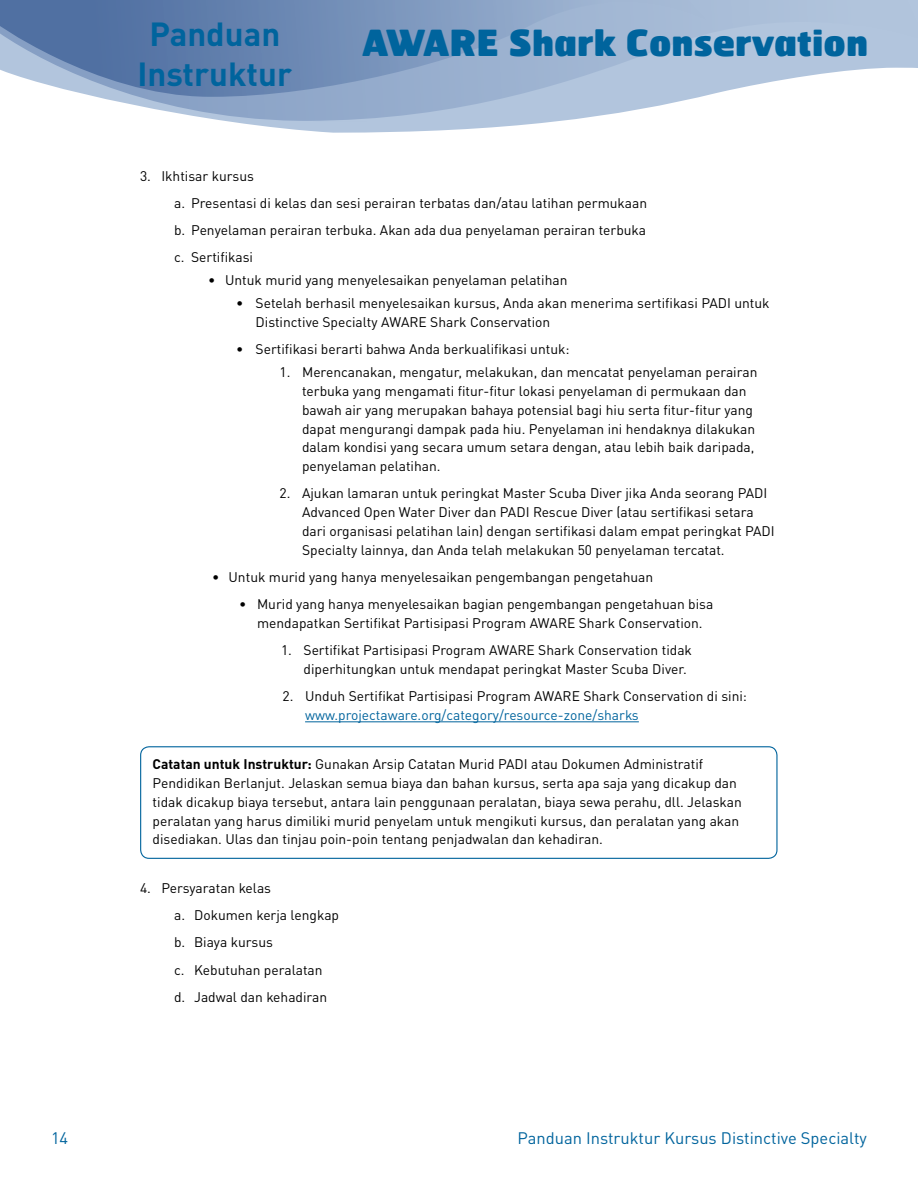
<style>
.page{position:relative;width:918px;height:1188px;background:#fff}
.page>*{position:absolute;margin:0;border:0;box-sizing:border-box;transform-origin:0 0}
.t1{font:900 36px "Hermes FB";color:#00649d}
.t2{font:700 33px "DINOT";color:#00649d}
.t3{font:16.5px "DINOT";color:#00649d}
.t4{font:13.8px/18.8px "DINOT";color:#000}
.t5{font:13.8px "DINOT";color:#00649d}
.s1{font-weight:700}
</style>
<div class="page">
<svg style="left:240px;top:123px;width:300px;height:10px;fill:#b2c5dd"></svg>
<svg style="left:98px;top:0;width:820px;height:123px;fill:#b2c5dd"></svg>
<svg style="left:0;top:0;width:710px;height:97px;background:#839cc0"></svg>
<hr style="left:305px;top:721px;width:334px;height:1px;background:#00649d">
<div style="left:140px;top:746px;width:638px;height:113px;border:1px solid #00649d;border-radius:9px"></div>
<p class="t3" style="left:51px;top:1127px;width:19px">14</p>
<h2 class="t2" style="left:149px;top:13px;width:132px">Panduan</h2>
<h1 class="t1" style="left:362px;top:18px;width:508px">AWARE Shark Conservation</h1>
<h2 class="t2" style="left:137px;top:53px;width:156px">Instruktur</h2>
<p class="t4" style="left:174px;top:162px;width:475px;line-height:27.3px;text-indent:-34px">3. Ikhtisar kursus<br>a. Presentasi di kelas dan sesi perairan terbatas dan/atau latihan permukaan b. Penyelaman perairan terbuka. Akan ada dua penyelaman perairan terbuka c. Sertifikasi</p>
<p class="t4" style="left:208px;top:271px;width:361px">• Untuk murid yang menyelesaikan penyelaman pelatihan</p>
<p class="t4" style="left:256px;top:294px;width:516px;text-indent:-19px">• Setelah berhasil menyelesaikan kursus, Anda akan menerima sertifikasi PADI untuk<br>Distinctive Specialty AWARE Shark Conservation</p>
<p class="t4" style="left:236px;top:340px;width:335px">• Sertifikasi berarti bahwa Anda berkualifikasi untuk:</p>
<p class="t4" style="left:302px;top:363px;width:457px;text-indent:-22px">1. Merencanakan, mengatur, melakukan, dan mencatat penyelaman perairan terbuka yang mengamati fitur-fitur lokasi penyelaman di permukaan dan bawah air yang merupakan bahaya potensial bagi hiu serta fitur-fitur yang dapat mengurangi dampak pada hiu. Penyelaman ini hendaknya dilakukan dalam kondisi yang secara umum setara dengan, atau lebih baik daripada, penyelaman pelatihan.</p>
<p class="t4" style="left:302px;top:484px;width:474px;text-indent:-22px">2. Ajukan lamaran untuk peringkat Master Scuba Diver jika Anda seorang PADI Advanced Open Water Diver dan PADI Rescue Diver (atau sertifikasi setara dari organisasi pelatihan lain) dengan sertifikasi dalam empat peringkat PADI Specialty lainnya, dan Anda telah melakukan 50 penyelaman tercatat.</p>
<p class="t4" style="left:212px;top:567px;width:443px">• Untuk murid yang hanya menyelesaikan pengembangan pengetahuan</p>
<p class="t4" style="left:239px;top:595px;width:476px;text-align:center">• Murid yang hanya menyelesaikan bagian pengembangan pengetahuan bisa mendapatkan Sertifikat Partisipasi Program AWARE Shark Conservation.</p>
<p class="t4" style="left:304px;top:641px;width:390px;text-indent:-22px">1. Sertifikat Partisipasi Program AWARE Shark Conservation tidak diperhitungkan untuk mendapat peringkat Master Scuba Diver.</p>
<p class="t4" style="left:283px;top:687px;width:466px">2. Unduh Sertifikat Partisipasi Program AWARE Shark Conservation di sini:</p>
<p class="t5" style="left:305px;top:706px;width:335px">www.projectaware.org/category/resource-zone/sharks</p>
<p class="t4" style="left:153px;top:755px;width:591px"><span class="s1">Catatan untuk Instruktur:</span> Gunakan Arsip Catatan Murid PADI atau Dokumen Administratif Pendidikan Berlanjut. Jelaskan semua biaya dan bahan kursus, serta apa saja yang dicakup dan tidak dicakup biaya tersebut, antara lain penggunaan peralatan, biaya sewa perahu, dll. Jelaskan peralatan yang harus dimiliki murid penyelam untuk mengikuti kursus, dan peralatan yang akan disediakan. Ulas dan tinjau poin-poin tentang penjadwalan dan kehadiran.</p>
<p class="t4" style="left:174px;top:874px;width:167px;line-height:27.3px;text-indent:-34px">4. Persyaratan kelas<br>a. Dokumen kerja lengkap b. Biaya kursus<br>c. Kebutuhan peralatan<br>d. Jadwal dan kehadiran</p>
<p class="t3" style="left:518px;top:1127px;width:351px">Panduan Instruktur Kursus Distinctive Specialty</p>
</div>
